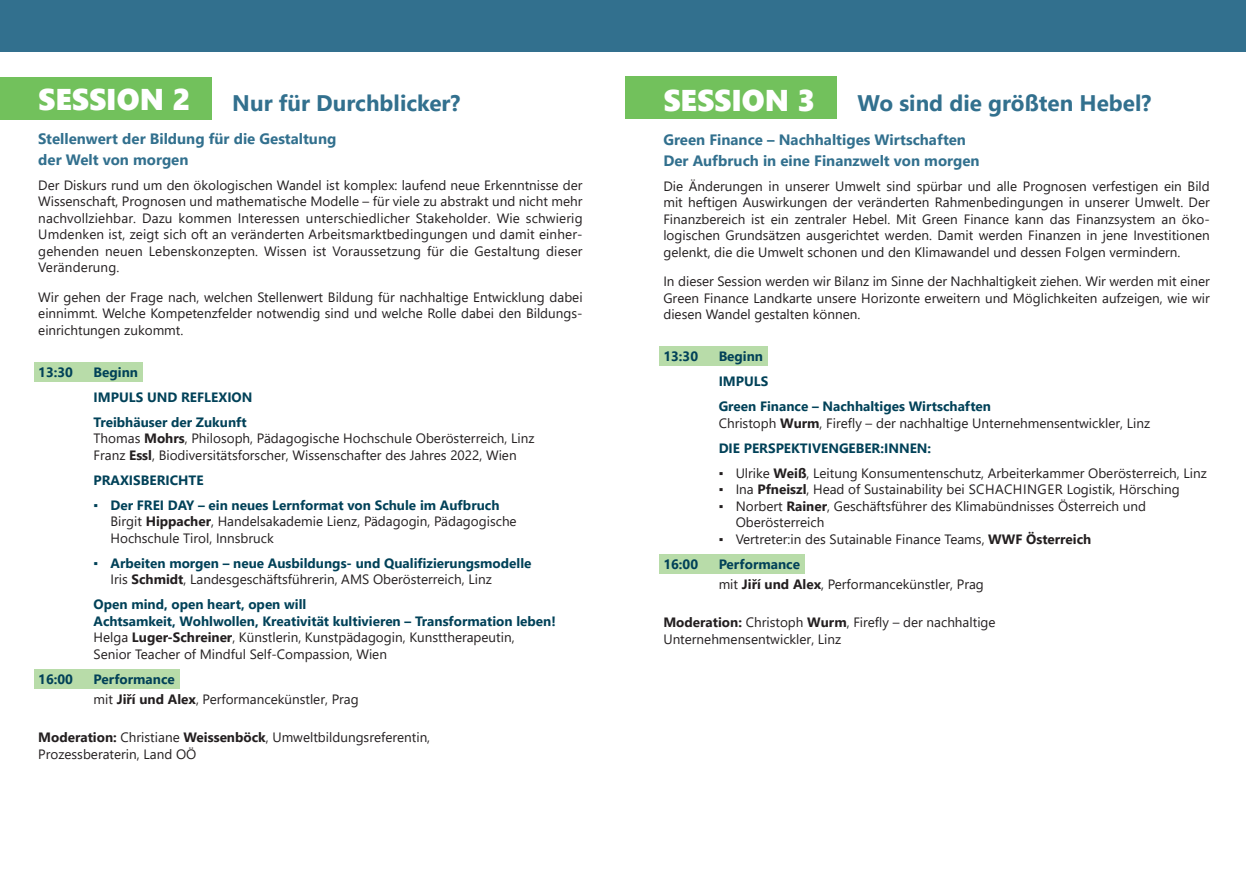
<style>
.page{position:relative;width:1246px;height:893px;background:#fff}
.page>*{position:absolute;margin:0;border:0;box-sizing:border-box;transform-origin:0 0}
.t1{font:30px "Segoe UI Black";color:#fff}
.t2{font:700 22.5px "Segoe UI";color:#32708e}
.t3{font:700 15px/21px "Segoe UI";color:#32708e}
.t4{font:13.5px/16.5px "Segoe UI";color:#231f20}
.t5{font:700 13.5px/25px "Segoe UI";color:#014158}
.s1{font-weight:700}
.s2{font-weight:700;color:#014158}
.s3{font-weight:400;color:#231f20}
.s4{color:#231f20}
</style>
<div class="page">
<div style="left:0;top:0;width:1246px;height:51px;background:#32708e"></div>
<div style="left:0;top:78px;width:211px;height:42px;background:#72c15c"></div>
<div style="left:625px;top:77px;width:211px;height:42px;background:#72c15c"></div>
<div style="left:659px;top:346px;width:108px;height:20px;background:#b8dca9"></div>
<div style="left:659px;top:554px;width:145px;height:20px;background:#b8dca9"></div>
<div style="left:34px;top:362px;width:108px;height:20px;background:#b8dca9"></div>
<div style="left:34px;top:669px;width:145px;height:20px;background:#b8dca9"></div>
<h1 class="t1" style="left:38px;top:78px;width:154px">SESSION 2</h1>
<p class="t3" style="left:38px;top:127px;width:300px">Stellenwert der Bildung für die Gestaltung der Welt von morgen</p>
<p class="t4" style="left:38px;top:176px;width:546px;text-align:justify">Der Diskurs rund um den ökologischen Wandel ist komplex: laufend neue Erkenntnisse der Wissenschaft, Prognosen und mathematische Modelle – für viele zu abstrakt und nicht mehr nachvollziehbar. Dazu kommen Interessen unterschiedlicher Stakeholder. Wie schwierig Umdenken ist, zeigt sich oft an veränderten Arbeitsmarktbedingungen und damit einher&shy;gehenden neuen Lebenskonzepten. Wissen ist Voraussetzung für die Gestaltung dieser Veränderung.</p>
<p class="t4" style="left:38px;top:287px;width:546px;text-align:justify">Wir gehen der Frage nach, welchen Stellenwert Bildung für nachhaltige Entwicklung dabei einnimmt. Welche Kompetenzfelder notwendig sind und welche Rolle dabei den Bildungs&shy;einrichtungen zukommt.</p>
<p class="t5" style="left:38px;top:358px;width:36px">13:30</p>
<p class="t5" style="left:94px;top:358px;width:160px">Beginn<br>IMPULS UND REFLEXION<br>Treibhäuser der Zukunft</p>
<p class="t4" style="left:94px;top:429px;width:442px">Thomas <span class="s1">Mohrs</span>, Philosoph, Pädagogische Hochschule Oberösterreich, Linz<br>Franz <span class="s1">Essl</span>, Biodiversitätsforscher, Wissenschafter des Jahres 2022, Wien</p>
<p class="t5" style="left:94px;top:466px;width:112px">PRAXISBERICHTE</p>
<p class="t4" style="left:111px;top:495px;width:408px;text-indent:-17px"><span class="s2">▪ Der FREI DAY – ein neues Lernformat von Schule im Aufbruch<br></span>Birgit <span class="s1">Hippacher</span>, Handelsakademie Lienz, Pädagogin, Pädagogische<br>Hochschule Tirol, Innsbruck</p>
<p class="t5" style="left:111px;top:553px;width:422px;line-height:16.5px;text-indent:-17px">▪ Arbeiten morgen – neue Ausbildungs- und Qualifizierungsmodelle<br><span class="s3">Iris</span> <span class="s4">Schmidt</span><span class="s3">, Landesgeschäftsführerin, AMS Oberösterreich, Linz</span></p>
<p class="t5" style="left:94px;top:595px;width:464px;line-height:16.5px">Open mind, open heart, open will<br>Achtsamkeit, Wohlwollen, Kreativität kultivieren – Transformation leben!<br><span class="s3">Helga</span> <span class="s4">Luger-Schreiner</span><span class="s3">, Künstlerin, Kunstpädagogin, Kunsttherapeutin, Senior Teacher of Mindful Self-Compassion, Wien</span></p>
<p class="t5" style="left:38px;top:665px;width:36px">16:00</p>
<p class="t4" style="left:94px;top:667px;width:267px;line-height:20.7px"><span class="s2">Performance<br></span>mit <span class="s1">Jiří und Alex</span>, Performancekünstler, Prag</p>
<p class="t4" style="left:38px;top:728px;width:393px"><span class="s1">Moderation:</span> Christiane <span class="s1">Weissenböck</span>, Umweltbildungsreferentin,<br>Prozessberaterin, Land OÖ</p>
<h1 class="t1" style="left:663px;top:79px;width:154px">SESSION 3</h1>
<p class="t3" style="left:663px;top:128px;width:318px">Green Finance – Nachhaltiges Wirtschaften<br>Der Aufbruch in eine Finanzwelt von morgen</p>
<p class="t4" style="left:663px;top:177px;width:548px;text-align:justify">Die Änderungen in unserer Umwelt sind spürbar und alle Prognosen verfestigen ein Bild mit heftigen Auswirkungen der veränderten Rahmenbedingungen in unserer Umwelt. Der Finanzbereich ist ein zentraler Hebel. Mit Green Finance kann das Finanzsystem an öko&shy;logischen Grundsätzen ausgerichtet werden. Damit werden Finanzen in jene Investitionen gelenkt, die die Umwelt schonen und den Klimawandel und dessen Folgen vermindern.</p>
<p class="t4" style="left:663px;top:272px;width:548px;text-align:justify">In dieser Session werden wir Bilanz im Sinne der Nachhaltigkeit ziehen. Wir werden mit einer Green Finance Landkarte unsere Horizonte erweitern und Möglichkeiten aufzeigen, wie wir diesen Wandel gestalten können.</p>
<p class="t5" style="left:663px;top:343px;width:36px">13:30</p>
<p class="t5" style="left:719px;top:343px;width:274px">Beginn<br>IMPULS<br>Green Finance – Nachhaltiges Wirtschaften</p>
<p class="t4" style="left:719px;top:409px;width:433px;line-height:25px">Christoph <span class="s1">Wurm</span>, Firefly – der nachhaltige Unternehmensentwickler, Linz<br><span class="s2">DIE PERSPEKTIVENGEBER:INNEN:</span></p>
<p class="t4" style="left:719px;top:463px;width:490px"><span class="s1">▪</span> Ulrike <span class="s1">Weiß</span>, Leitung Konsumentenschutz, Arbeiterkammer Oberösterreich, Linz</p>
<p class="t4" style="left:719px;top:480px;width:463px"><span class="s1">▪</span> Ina <span class="s1">Pfneiszl</span>, Head of Sustainability bei SCHACHINGER Logistik, Hörsching</p>
<p class="t4" style="left:736px;top:496px;width:412px;text-indent:-17px"><span class="s1">▪</span> Norbert <span class="s1">Rainer</span>, Geschäftsführer des Klimabündnisses Österreich und<br>Oberösterreich</p>
<p class="t4" style="left:719px;top:529px;width:374px"><span class="s1">▪</span> Vertreter:in des Sutainable Finance Teams, <span class="s1">WWF Österreich</span></p>
<p class="t5" style="left:663px;top:550px;width:36px">16:00</p>
<p class="t4" style="left:719px;top:552px;width:267px;line-height:20.7px"><span class="s2">Performance<br></span>mit <span class="s1">Jiří und Alex</span>, Performancekünstler, Prag</p>
<p class="t4" style="left:663px;top:613px;width:334px"><span class="s1">Moderation:</span> Christoph <span class="s1">Wurm</span>, Firefly – der nachhaltige<br>Unternehmensentwickler, Linz</p>
<h2 class="t2" style="left:232px;top:82px;width:230px">Nur für Durchblicker?</h2>
<h2 class="t2" style="left:857px;top:82px;width:295px">Wo sind die größten Hebel?</h2>
</div>
